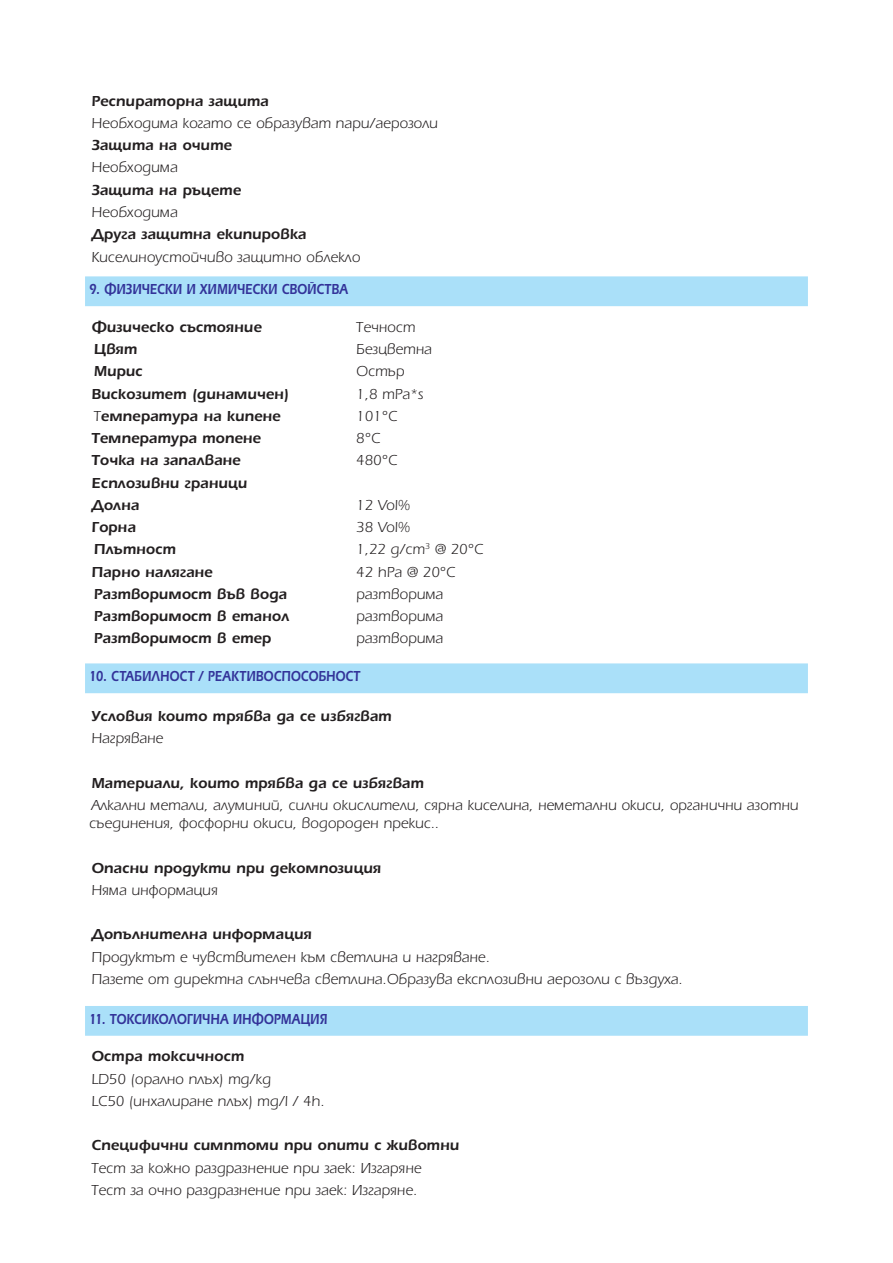
<style>
.page{position:relative;width:893px;height:1263px;background:#fff}
.page>*{position:absolute;margin:0;border:0;box-sizing:border-box;transform-origin:0 0}
.Paragraf{font:300 15px/18px "Erika";color:#231f20}
.Paragraf-2{font:15px "Erika Demi";color:#231f20}
.Име{font:15px "Erika Demi";color:#339;scale:.8 1}
.s1{font-family:"Erika";font-weight:300}
</style>
<div class="page">
<svg style="left:85px;top:276px;width:723px;height:760px"></svg>
<p class="Paragraf-2" style="left:91px;top:93px;width:179px">Респираторна защита</p>
<p class="Paragraf" style="left:91px;top:114px;width:348px">Необходима когато се образуват пари/аерозоли</p>
<p class="Paragraf-2" style="left:91px;top:137px;width:142px">Защита на очите</p>
<p class="Paragraf" style="left:91px;top:159px;width:88px">Необходима</p>
<p class="Paragraf-2" style="left:91px;top:182px;width:151px">Защита на ръцете</p>
<p class="Paragraf" style="left:91px;top:203px;width:88px">Необходима</p>
<p class="Paragraf-2" style="left:91px;top:226px;width:217px">Друга защитна екипировка</p>
<p class="Paragraf" style="left:91px;top:248px;width:270px">Киселиноустойчиво защитно облекло</p>
<p class="Име" style="left:89px;top:281px;width:325px">9. ФИЗИЧЕСКИ И ХИМИЧЕСКИ СВОЙСТВА</p>
<p class="Paragraf-2" style="left:91px;top:319px;width:172px">Физическо състояние</p>
<p class="Paragraf" style="left:356px;top:318px;width:61px">Течност</p>
<p class="Paragraf-2" style="left:94px;top:341px;width:45px">Цвят</p>
<p class="Paragraf" style="left:356px;top:340px;width:77px">Безцветна</p>
<p class="Paragraf-2" style="left:94px;top:363px;width:50px">Мирис</p>
<p class="Paragraf" style="left:356px;top:363px;width:50px">Остър</p>
<p class="Paragraf-2" style="left:91px;top:386px;width:199px">Вискозитет (динамичен)</p>
<p class="Paragraf" style="left:356px;top:385px;width:69px">1,8 mPa*s</p>
<p class="Paragraf-2" style="left:94px;top:408px;width:188px"><span class="s1">Т</span>емпература на кипене</p>
<p class="Paragraf" style="left:356px;top:407px;width:43px">101°С</p>
<p class="Paragraf-2" style="left:91px;top:430px;width:171px">Температура топене</p>
<p class="Paragraf" style="left:356px;top:429px;width:26px">8°С</p>
<p class="Paragraf-2" style="left:91px;top:452px;width:151px">Точка на запалване</p>
<p class="Paragraf" style="left:356px;top:452px;width:43px">480°С</p>
<p class="Paragraf-2" style="left:91px;top:475px;width:157px">Есплозивни граници</p>
<p class="Paragraf-2" style="left:91px;top:497px;width:49px">Долна</p>
<p class="Paragraf" style="left:356px;top:496px;width:56px">12 Vol%</p>
<p class="Paragraf-2" style="left:91px;top:519px;width:46px">Горна</p>
<p class="Paragraf" style="left:356px;top:518px;width:56px">38 Vol%</p>
<p class="Paragraf-2" style="left:94px;top:541px;width:84px">Плътност</p>
<p class="Paragraf" style="left:356px;top:541px;width:129px">1,22 g/сm<sup>3</sup> @ 20°С</p>
<p class="Paragraf-2" style="left:91px;top:564px;width:123px">Парно налягане</p>
<p class="Paragraf" style="left:356px;top:563px;width:101px">42 hРa @ 20°С</p>
<p class="Paragraf-2" style="left:94px;top:586px;width:195px">Разтворимост във вода</p>
<p class="Paragraf" style="left:356px;top:585px;width:88px">разтворима</p>
<p class="Paragraf-2" style="left:94px;top:608px;width:197px">Разтворимост в етанол</p>
<p class="Paragraf" style="left:356px;top:607px;width:88px">разтворима</p>
<p class="Paragraf-2" style="left:94px;top:630px;width:179px">Разтворимост в етер</p>
<p class="Paragraf" style="left:356px;top:630px;width:88px">разтворима</p>
<p class="Име" style="left:89px;top:668px;width:340px">10. СТАБИЛНОСТ / РЕАКТИВОСПОСОБНОСТ</p>
<p class="Paragraf-2" style="left:91px;top:708px;width:302px">Условия които трябва да се избягват</p>
<p class="Paragraf" style="left:91px;top:730px;width:73px">Нагряване</p>
<p class="Paragraf-2" style="left:91px;top:775px;width:334px">Материали, които трябва да се избягват</p>
<p class="Paragraf" style="left:89px;top:796px;width:711px">Алкални метали, алуминий, силни окислители, сярна киселина, неметални окиси, органични азотни съединения, фосфорни окиси, водороден прекис..</p>
<p class="Paragraf-2" style="left:91px;top:859px;width:291px">Опасни продукти при декомпозиция</p>
<p class="Paragraf" style="left:91px;top:881px;width:128px">Няма информация</p>
<p class="Paragraf-2" style="left:91px;top:926px;width:222px">Допълнителна информация</p>
<p class="Paragraf" style="left:91px;top:948px;width:400px">Продуктът е чувствителен към светлина и нагряване.</p>
<p class="Paragraf" style="left:91px;top:970px;width:593px">Пазете от директна слънчева светлина.Образува експлозивни аерозоли с въздуха.</p>
<p class="Име" style="left:89px;top:1011px;width:299px">11. ТОКСИКОЛОГИЧНА ИНФОРМАЦИЯ</p>
<p class="Paragraf-2" style="left:91px;top:1048px;width:154px">Остра токсичност</p>
<p class="Paragraf" style="left:91px;top:1070px;width:181px">LD50 (орално плъх) mg/kg</p>
<p class="Paragraf" style="left:91px;top:1092px;width:235px">LC50 (инхалиране плъх) mg/l / 4h.</p>
<p class="Paragraf-2" style="left:91px;top:1137px;width:369px">Специфични симптоми при опити с животни</p>
<p class="Paragraf" style="left:91px;top:1159px;width:332px">Тест за кожно раздразнение при заек: Изгаряне</p>
<p class="Paragraf" style="left:91px;top:1181px;width:327px">Тест за очно раздразнение при заек: Изгаряне.</p>
</div>
